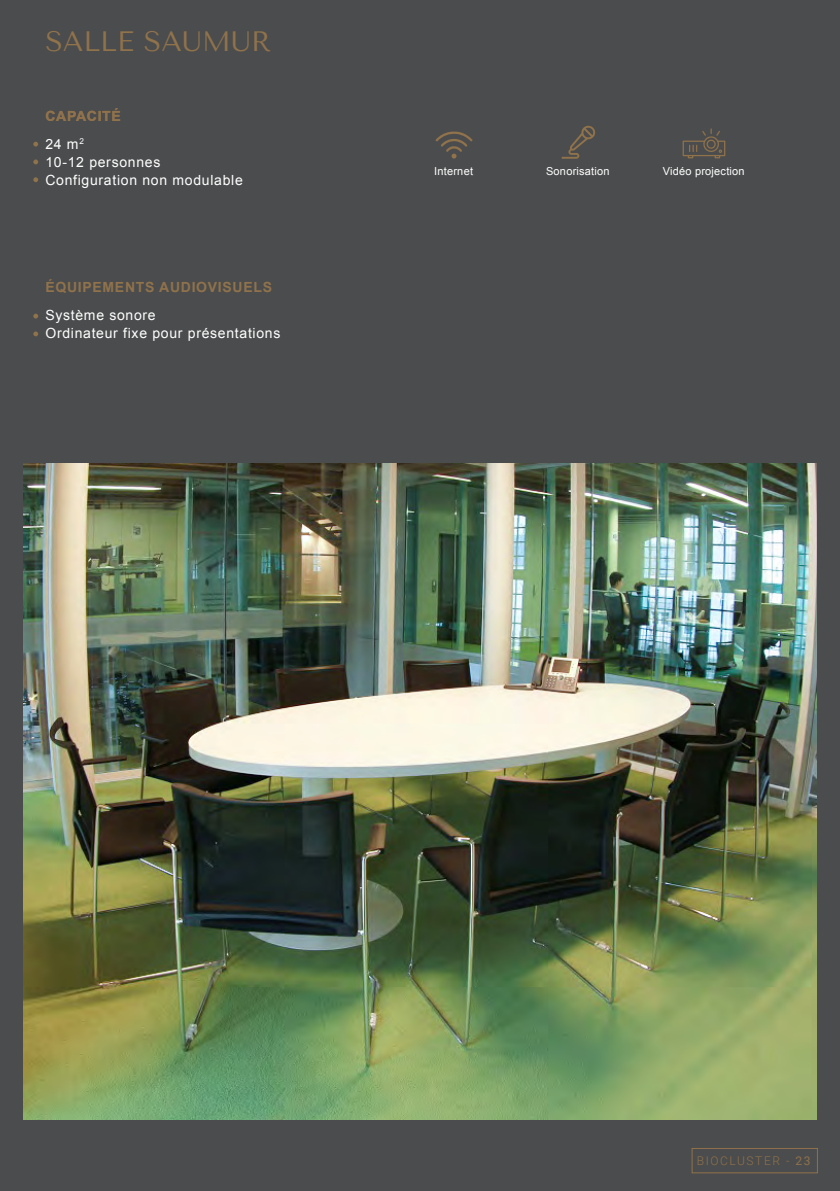
<style>
.page{position:relative;width:840px;height:1191px;background:#fff}
.page>*{position:absolute;margin:0;border:0;box-sizing:border-box;transform-origin:0 0}
.t1{font:28px "Tenor Sans";color:#90724b}
.t2{font:14px/18px "Arial";letter-spacing:.05em;color:#fff}
.t3{font:700 14px "Arial";letter-spacing:.05em;color:#90724b}
.t4{font:300 12px "Roboto";letter-spacing:.13em;color:#90724b}
.t5{font:11px "Arial";letter-spacing:.02em;color:#fff}
.s1{font-weight:400}
</style>
<div class="page">
<div style="left:0;top:0;width:839px;height:1191px;background:#4b4c4d"></div>
<div style="left:691px;top:1148px;width:126px;height:25px;border:1px solid #90724b"></div>
<svg style="left:435px;top:131px;width:37px;height:28px"></svg>
<svg style="left:682px;top:128px;width:43px;height:30px"></svg>
<svg style="left:561px;top:125px;width:34px;height:34px"></svg>
<svg style="left:33px;top:142px;width:5px;height:5px"></svg>
<svg style="left:33px;top:314px;width:5px;height:4px"></svg>
<svg style="left:33px;top:159px;width:5px;height:5px"></svg>
<svg style="left:33px;top:331px;width:5px;height:5px"></svg>
<svg style="left:33px;top:177px;width:5px;height:5px"></svg>
<img style="left:23px;top:463px;width:793px;height:656px">
<h1 class="t1" style="left:45px;top:26px;width:227px">SALLE SAUMUR</h1>
<p class="t3" style="left:45px;top:107px;width:77px">CAPACITÉ</p>
<p class="t2" style="left:45px;top:135px;width:199px">24 m<sup>2<br></sup>10-12 personnes<br>Configuration non modulable</p>
<p class="t3" style="left:45px;top:278px;width:228px">ÉQUIPEMENTS AUDIOVISUELS</p>
<p class="t2" style="left:45px;top:306px;width:236px">Système sonore<br>Ordinateur fixe pour présentations</p>
<p class="t5" style="left:434px;top:164px;width:40px">Internet</p>
<p class="t5" style="left:545px;top:164px;width:65px">Sonorisation</p>
<p class="t5" style="left:662px;top:164px;width:83px">Vidéo projection</p>
<p class="t4" style="left:696px;top:1152px;width:115px">BIOCLUSTER - <span class="s1">23</span></p>
</div>
